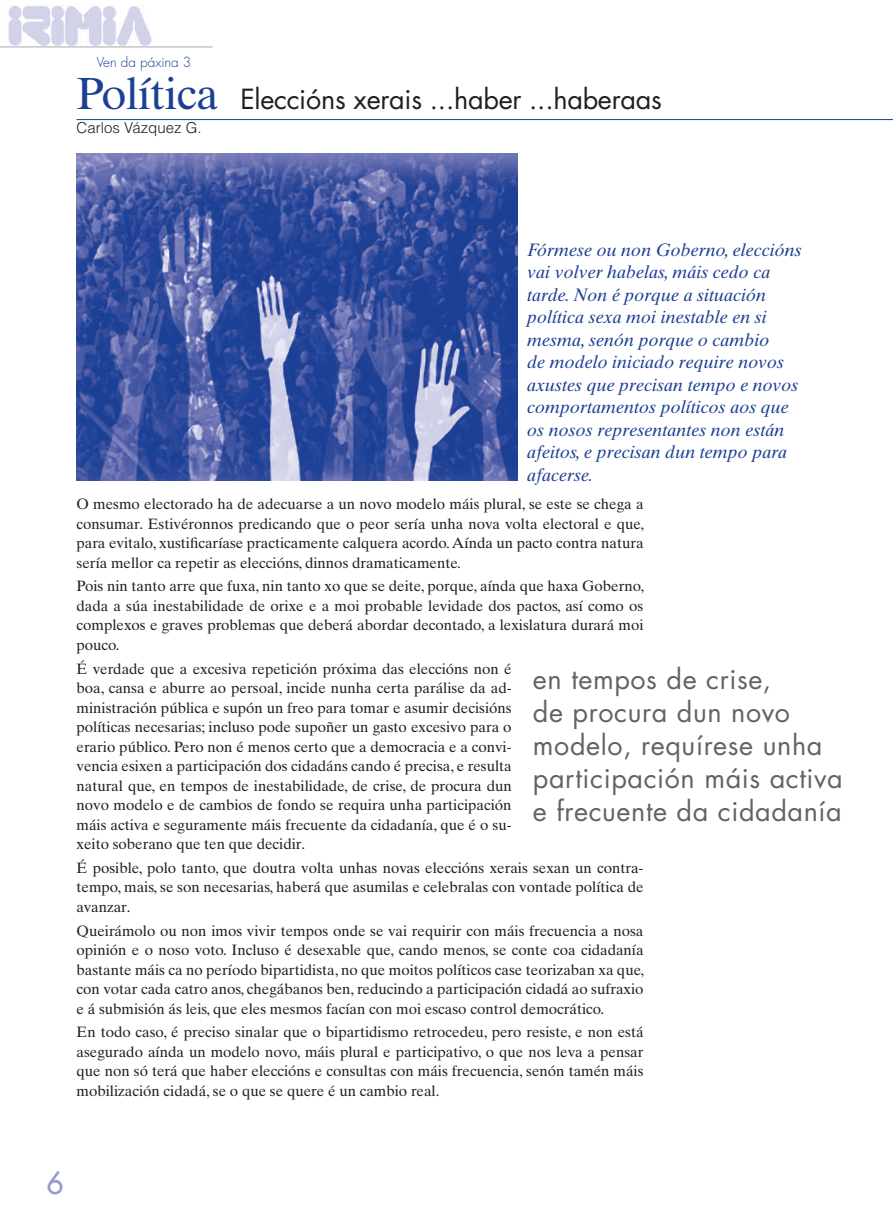
<style>
.page{position:relative;width:893px;height:1212px;background:#fff}
.page>*{position:absolute;margin:0;border:0;box-sizing:border-box;transform-origin:0 0}
.t1{font:500 30px "Futura Std";color:#979aca}
.t2{font:27px/33px "Futura Std";letter-spacing:.02em;color:#636366}
.t3{font:27px "Futura Std";letter-spacing:-.01em;color:#231f20}
.t4{font:italic 18px/22.5px "Times Ten LT Std";color:#1b3f94}
.t5{font:15px/19.5px "Times Ten LT Std";color:#231f20;text-align:justify}
.t6{font:300 15px "Helvetica LT Std";color:#231f20}
.t7{font:300 13.5px "Futura Std";color:#1b3f94}
.s1{font-family:"Times Ten LT Std";font-size:45px;color:#1b3f94}
</style>
<div class="page">
<img style="left:8px;top:5px;width:144px;height:41px">
<hr style="left:0;top:47px;width:213px;height:1px;background:#a8a9ad">
<hr style="left:77px;top:119px;width:816px;height:1px;background:#1b3f94">
<img style="left:77px;top:153px;width:440px;height:327px">
<p class="t7" style="left:97px;top:54px;width:96px">Ven da páxina 3</p>
<h2 class="t3" style="left:77px;top:82px;width:587px"><span class="s1">Política</span> Eleccións xerais ...haber ...haberaas</h2>
<p class="t6" style="left:77px;top:118px;width:127px">Carlos Vázquez G.</p>
<p class="t4" style="left:527px;top:238px;width:276px">Fórmese ou non Goberno, eleccións vai volver habelas, máis cedo ca tarde. Non é porque a situación política sexa moi inestable en si mesma, senón porque o cambio<br>de modelo iniciado require novos axustes que precisan tempo e novos comportamentos políticos aos que os nosos representantes non están afeitos, e precisan dun tempo para afacerse.</p>
<p class="t5" style="left:77px;top:494px;width:569px">O mesmo electorado ha de adecuarse a un novo modelo máis plural, se este se chega a consumar. Estivéronnos predicando que o peor sería unha nova volta electoral e que, para evitalo, xustificaríase practicamente calquera acordo. Aínda un pacto contra natura sería mellor ca repetir as eleccións, dinnos dramaticamente.</p>
<p class="t5" style="left:77px;top:576px;width:569px">Pois nin tanto arre que fuxa, nin tanto xo que se deite, porque, aínda que haxa Goberno, dada a súa inestabilidade de orixe e a moi probable levidade dos pactos, así como os complexos e graves problemas que deberá abordar decontado, a lexislatura durará moi pouco.</p>
<p class="t5" style="left:77px;top:659px;width:437px">É verdade que a excesiva repetición próxima das eleccións non é boa, cansa e aburre ao persoal, incide nunha certa parálise da ad&shy;ministración pública e supón un freo para tomar e asumir decisións políticas necesarias; incluso pode supoñer un gasto excesivo para o erario público. Pero non é menos certo que a democracia e a convi&shy;vencia esixen a participación dos cidadáns cando é precisa, e resulta natural que, en tempos de inestabilidade, de crise, de procura dun novo modelo e de cambios de fondo se requira unha participación máis activa e seguramente máis frecuente da cidadanía, que é o su&shy;xeito soberano que ten que decidir.</p>
<p class="t5" style="left:77px;top:858px;width:569px">É posible, polo tanto, que doutra volta unhas novas eleccións xerais sexan un contra&shy;tempo, mais, se son necesarias, haberá que asumilas e celebralas con vontade política de avanzar.</p>
<p class="t5" style="left:77px;top:921px;width:569px">Queirámolo ou non imos vivir tempos onde se vai requirir con máis frecuencia a nosa opinión e o noso voto. Incluso é desexable que, cando menos, se conte coa cidadanía bastante máis ca no período bipartidista, no que moitos políticos case teorizaban xa que, con votar cada catro anos, chegábanos ben, reducindo a participación cidadá ao sufraxio e á submisión ás leis, que eles mesmos facían con moi escaso control democrático.</p>
<p class="t5" style="left:77px;top:1022px;width:568px">En todo caso, é preciso sinalar que o bipartidismo retrocedeu, pero resiste, e non está asegurado aínda un modelo novo, máis plural e participativo, o que nos leva a pensar que non só terá que haber eleccións e consultas con máis frecuencia, senón tamén máis mobilización cidadá, se o que se quere é un cambio real.</p>
<h2 class="t2" style="left:533px;top:663px;width:311px">en tempos de crise,<br>de procura dun novo modelo, requírese unha participación máis activa e frecuente da cidadanía</h2>
<h1 class="t1" style="left:46px;top:1164px;width:19px">6</h1>
</div>
